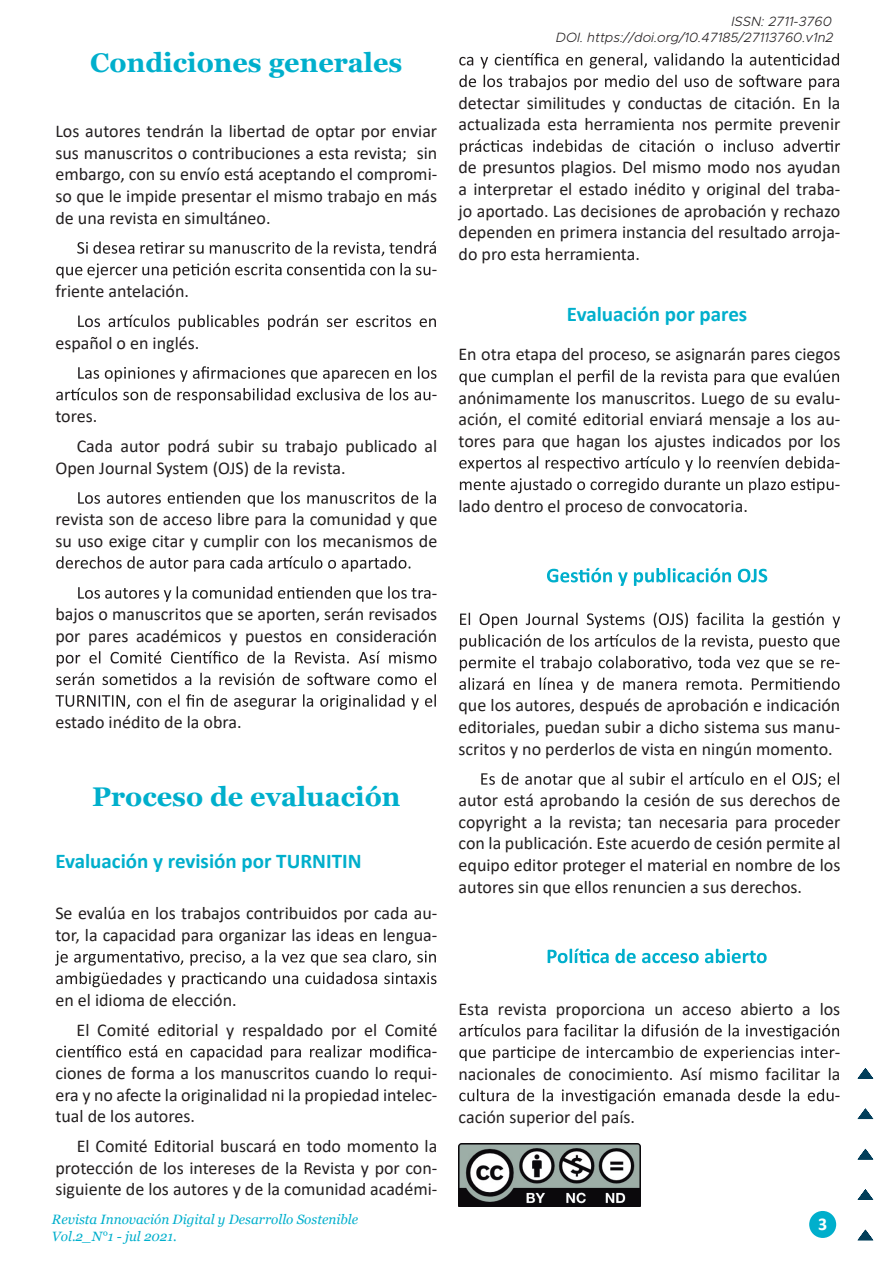
<style>
.page{position:relative;width:893px;height:1263px;background:#fff}
.page>*{position:absolute;margin:0;border:0;box-sizing:border-box;transform-origin:0 0}
.t1{font:700 27px "Georgia";color:#00afcc}
.t2{font:700 21px "Calibri";color:#00afcc}
.t3{font:18px/21.6px "Calibri";color:#231f20;text-align:justify}
.t4{font:700 18px "Calibri";color:#fff}
.t5{font:italic 13.5px/16.2px "Georgia";color:#00afcc}
.t6{font:italic 300 13.5px/16.2px "Metropolis";color:#231f20;text-align:right}
</style>
<div class="page">
<svg style="left:77px;top:241px;width:359px;height:15px"></svg>
<svg style="left:56px;top:263px;width:374px;height:15px"></svg>
<svg style="left:78px;top:315px;width:358px;height:15px"></svg>
<svg style="left:78px;top:366px;width:358px;height:16px"></svg>
<svg style="left:56px;top:388px;width:374px;height:15px"></svg>
<svg style="left:78px;top:491px;width:358px;height:16px"></svg>
<svg style="left:56px;top:556px;width:354px;height:16px"></svg>
<svg style="left:78px;top:586px;width:352px;height:16px"></svg>
<svg style="left:57px;top:651px;width:379px;height:15px"></svg>
<svg style="left:56px;top:673px;width:380px;height:12px"></svg>
<svg style="left:56px;top:694px;width:380px;height:16px"></svg>
<svg style="left:55px;top:950px;width:381px;height:16px"></svg>
<svg style="left:56px;top:972px;width:380px;height:15px"></svg>
<svg style="left:56px;top:1045px;width:374px;height:15px"></svg>
<svg style="left:459px;top:53px;width:380px;height:16px"></svg>
<svg style="left:459px;top:75px;width:380px;height:15px"></svg>
<svg style="left:460px;top:139px;width:380px;height:16px"></svg>
<svg style="left:459px;top:370px;width:380px;height:15px"></svg>
<svg style="left:459px;top:456px;width:374px;height:16px"></svg>
<svg style="left:460px;top:478px;width:373px;height:15px"></svg>
<svg style="left:547px;top:568px;width:220px;height:18px"></svg>
<svg style="left:460px;top:612px;width:380px;height:16px"></svg>
<svg style="left:460px;top:634px;width:379px;height:16px"></svg>
<svg style="left:460px;top:656px;width:374px;height:15px"></svg>
<svg style="left:459px;top:677px;width:381px;height:16px"></svg>
<svg style="left:481px;top:772px;width:358px;height:16px"></svg>
<svg style="left:548px;top:948px;width:219px;height:15px"></svg>
<svg style="left:459px;top:1024px;width:380px;height:15px"></svg>
<svg style="left:459px;top:1046px;width:375px;height:15px"></svg>
<svg style="left:459px;top:1089px;width:374px;height:15px"></svg>
<img style="left:458px;top:1143px;width:182px;height:64px">
<svg style="left:857px;top:1229px;width:16px;height:11px"></svg>
<svg style="left:857px;top:1189px;width:16px;height:11px"></svg>
<svg style="left:858px;top:1149px;width:15px;height:10px"></svg>
<svg style="left:857px;top:1108px;width:16px;height:11px"></svg>
<svg style="left:858px;top:1068px;width:15px;height:10px"></svg>
<div style="left:809px;top:1211px;width:27px;height:27px;background:#00afcc;border-radius:50%"></div>
<h1 class="t1" style="left:90px;top:46px;width:314px">Condiciones generales</h1>
<p class="t3" style="left:55px;top:120px;width:383px">Los autores tendrán la libertad de optar por enviar sus manuscritos o contribuciones a esta revista; sin embargo, con su envío está aceptando el compromi&shy;so que le impide presentar el mismo trabajo en más de una revista en simultáneo.</p>
<p class="t3" style="left:55px;top:280px;width:135px">friente antelación.</p>
<p class="t3" style="left:55px;top:331px;width:145px">español o en inglés.</p>
<p class="t3" style="left:432px;top:258px;width:7px">-</p>
<p class="t3" style="left:432px;top:383px;width:7px">-</p>
<p class="t3" style="left:77px;top:400px;width:362px;line-height:30.2px;text-indent:-21px">tores.<br>Cada autor podrá subir su trabajo publicado al</p>
<p class="t3" style="left:55px;top:456px;width:292px">Open Journal System (OJS) de la revista.</p>
<p class="t3" style="left:55px;top:508px;width:383px">revista son de acceso libre para la comunidad y que su uso exige citar y cumplir con los mecanismos de</p>
<p class="t3" style="left:55px;top:581px;width:383px;text-indent:376px">- bajos o manuscritos que se aporten, serán revisados por pares académicos y puestos en consideración</p>
<p class="t3" style="left:55px;top:711px;width:188px">estado inédito de la obra.</p>
<h1 class="t1" style="left:92px;top:779px;width:310px">Proceso de evaluación</h1>
<p class="t2" style="left:55px;top:846px;width:308px">Evaluación y revisión por TURNITIN</p>
<p class="t3" style="left:55px;top:902px;width:383px">Se evalúa en los trabajos contribuidos por cada au&shy;tor, la capacidad para organizar las ideas en lengua-</p>
<p class="t3" style="left:77px;top:984px;width:362px;line-height:30.2px;text-indent:-21px">en el idioma de elección.<br>El Comité editorial y respaldado por el Comité</p>
<p class="t3" style="left:55px;top:1040px;width:383px;text-indent:376px">- ciones de forma a los manuscritos cuando lo requi&shy;era y no afecte la originalidad ni la propiedad intelec&shy;tual de los autores.</p>
<p class="t3" style="left:55px;top:1135px;width:383px;text-indent:21px">El Comité Editorial buscará en todo momento la protección de los intereses de la Revista y por con&shy;siguiente de los autores y de la comunidad académi-</p>
<p class="t6" style="left:556px;top:13px;width:279px">ISSN: 2711-3760<br>DOI. https://doi.org/10.47185/27113760.v1n2</p>
<p class="t3" style="left:458px;top:91px;width:383px">detectar similitudes y conductas de citación. En la actualizada esta herramienta nos permite prevenir</p>
<p class="t3" style="left:458px;top:156px;width:383px">de presuntos plagios. Del mismo modo nos ayudan a interpretar el estado inédito y original del traba&shy;jo aportado. Las decisiones de aprobación y rechazo dependen en primera instancia del resultado arroja&shy;do pro esta herramienta.</p>
<p class="t2" style="left:567px;top:299px;width:182px">Evaluación por pares</p>
<p class="t3" style="left:458px;top:343px;width:383px">En otra etapa del proceso, se asignarán pares ciegos</p>
<p class="t3" style="left:458px;top:386px;width:383px">anónimamente los manuscritos. Luego de su evalu-</p>
<p class="t3" style="left:459px;top:408px;width:383px">ación, el comité editorial enviará mensaje a los au-</p>
<p class="t3" style="left:459px;top:430px;width:383px">tores para que hagan los ajustes indicados por los</p>
<p class="t3" style="left:835px;top:451px;width:7px">-</p>
<p class="t3" style="left:835px;top:473px;width:7px">-</p>
<p class="t3" style="left:458px;top:494px;width:291px">lado dentro el proceso de convocatoria.</p>
<p class="t3" style="left:835px;top:651px;width:7px">-</p>
<p class="t3" style="left:458px;top:694px;width:383px">que los autores, después de aprobación e indicación editoriales, puedan subir a dicho sistema sus manu&shy;scritos y no perderlos de vista en ningún momento.</p>
<p class="t3" style="left:458px;top:789px;width:384px">autor está aprobando la cesión de sus derechos de copyright a la revista; tan necesaria para proceder con la publicación. Este acuerdo de cesión permite al equipo editor proteger el material en nombre de los autores sin que ellos renuncien a sus derechos.</p>
<p class="t3" style="left:458px;top:997px;width:383px">Esta revista proporciona un acceso abierto a los</p>
<p class="t3" style="left:835px;top:1041px;width:7px">-</p>
<p class="t3" style="left:458px;top:1062px;width:383px">nacionales de conocimiento. Así mismo facilitar la</p>
<p class="t3" style="left:835px;top:1084px;width:7px">-</p>
<p class="t3" style="left:458px;top:1105px;width:178px">cación superior del país.</p>
<p class="t5" style="left:52px;top:1212px;width:308px">Revista Innovación Digital y Desarrollo Sostenible<br>Vol.2_N°1 - jul 2021.</p>
<p class="t4" style="left:818px;top:1211px;width:11px">3</p>
</div>
